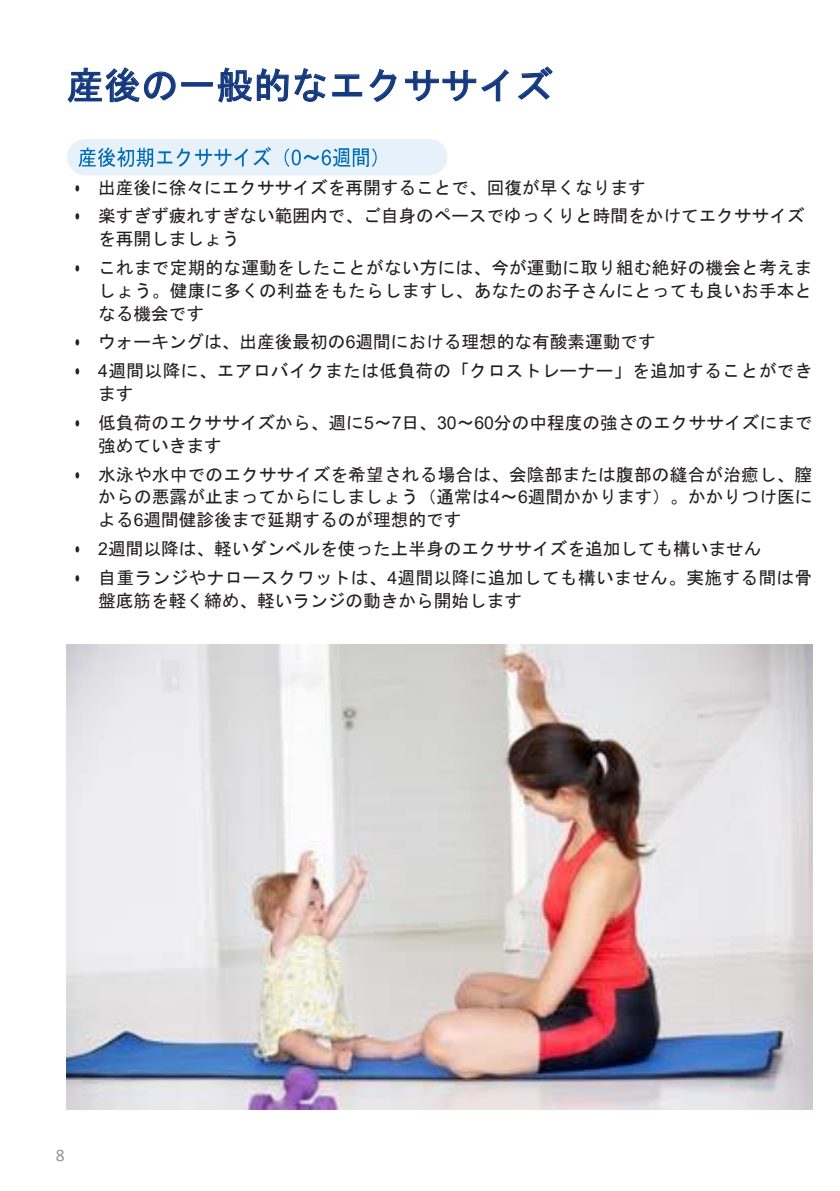
<style>
.page{position:relative;width:840px;height:1191px;background:#fff}
.page>*{position:absolute;margin:0;border:0;box-sizing:border-box;transform-origin:0 0}
.t1{font:37.2px "MS Gothic";letter-spacing:.005em;color:#14397f}
.t2{font:17.6px/23px "MS Gothic";color:#231f20}
.t3{font:17.6px/23.2px "MS Gothic";letter-spacing:.025em;color:#231f20}
.t4{font:17.6px "Calibri";color:#949698}
.s1{font-family:"Verdana"}
.s2{font-family:"Arial"}
</style>
<div class="page">
<img style="left:67px;top:645px;width:745px;height:464px">
<svg style="left:67px;top:139px;width:380px;height:36px;background:#cde2f2"></svg>
<h1 class="t1" style="left:66px;top:67px;width:487px">産後の一般的なエクササイズ</h1>
<p class="t2" style="left:75px;top:176px;width:572px"><span class="s1">•</span> 出産後に徐々にエクササイズを再開することで、回復が早くなります</p>
<p class="t2" style="left:98px;top:204px;width:707px;text-indent:-24px"><span class="s1">•</span> 楽すぎず疲れすぎない範囲内で、ご自身のペースでゆっくりと時間をかけてエクササイズを再開しましょう</p>
<p class="t2" style="left:98px;top:256px;width:715px;text-align:justify;text-indent:-24px"><span class="s1">•</span> これまで定期的な運動をしたことがない方には、今が運動に取り組む絶好の機会と考えましょう。健康に多くの利益をもたらしますし、あなたのお子さんにとっても良いお手本となる機会です</p>
<p class="t2" style="left:75px;top:331px;width:582px"><span class="s1">•</span> ウォーキングは、出産後最初の<span class="s2">6</span>週間における理想的な有酸素運動です</p>
<p class="t3" style="left:98px;top:359px;width:715px;text-indent:-24px"><span class="s1">•</span> <span class="s2">4</span>週間以降に、エアロバイクまたは低負荷の「クロストレーナー」を追加することができます</p>
<p class="t2" style="left:98px;top:411px;width:715px;text-indent:-24px"><span class="s1">•</span> 低負荷のエクササイズから、週に<span class="s2">5</span>～<span class="s2">7</span>日、<span class="s2">30</span>～<span class="s2">60</span>分の中程度の強さのエクササイズにまで強めていきます</p>
<p class="t2" style="left:98px;top:463px;width:715px;text-align:justify;text-indent:-24px"><span class="s1">•</span> 水泳や水中でのエクササイズを希望される場合は、会陰部または腹部の縫合が治癒し、膣からの悪露が止まってからにしましょう（通常は<span class="s2">4</span>～<span class="s2">6</span>週間かかります）。かかりつけ医による<span class="s2">6</span>週間健診後まで延期するのが理想的です</p>
<p class="t2" style="left:75px;top:537px;width:688px"><span class="s1">•</span> <span class="s2">2</span>週間以降は、軽いダンベルを使った上半身のエクササイズを追加しても構いません</p>
<p class="t2" style="left:98px;top:566px;width:715px;text-indent:-24px"><span class="s1">•</span> 自重ランジやナロースクワットは、<span class="s2">4</span>週間以降に追加しても構いません。実施する間は骨盤底筋を軽く締め、軽いランジの動きから開始します</p>
<p class="t4" style="left:56px;top:1143px;width:10px">8</p>
</div>
